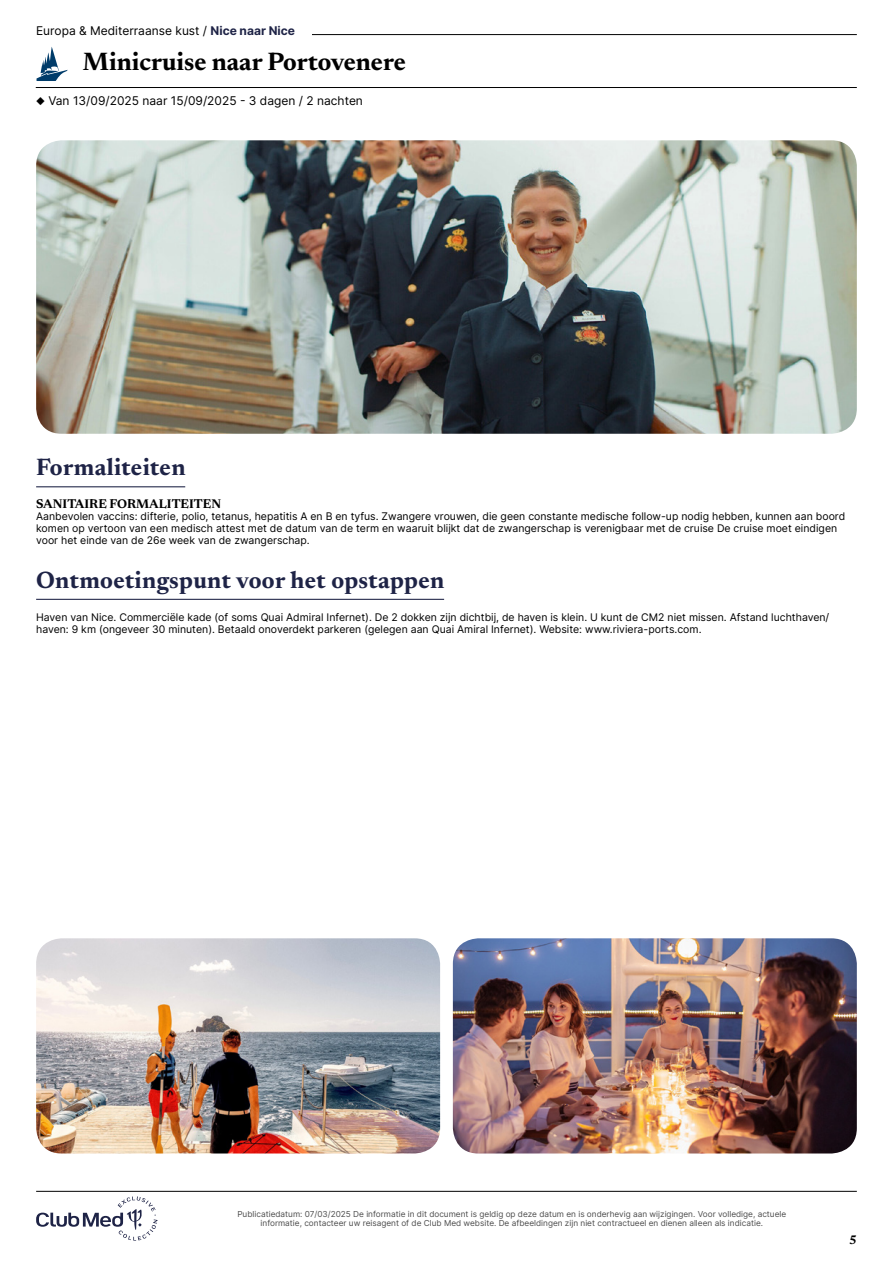
<style>
.page{position:relative;width:893px;height:1263px;background:#fff}
.page>*{position:absolute;margin:0;border:0;box-sizing:border-box;transform-origin:0 0}
.t1{font:700 25.5px "Newsreader 24 pt";color:#000}
.t2{font:700 24px "Newsreader 24 pt";letter-spacing:.015em;color:#1e2346}
.t3{font:700 12.75px "Newsreader 24 pt";color:#000}
.t4{font:700 12.6px "Newsreader 24 pt";color:#000}
.t5{font:12px "Inter";color:#000}
.t6{font:10.5px/12px "Inter";color:#000}
.t7{font:8.25px/9px "Inter";color:#4d4d4d;text-align:center}
.s1{font-weight:700;color:#1e2346}
</style>
<div class="page">
<hr style="left:107px;top:34px;width:750px;height:1px;background:#000">
<hr style="left:36px;top:87px;width:821px;height:1px;background:#000">
<svg style="left:36px;top:47px;width:32px;height:34px"></svg>
<div style="left:36px;top:26px;width:276px;height:17px;background:#fff"></div>
<hr style="left:36px;top:486px;width:149px;height:1px;background:#1e2346">
<hr style="left:36px;top:599px;width:408px;height:1px;background:#1e2346">
<img style="left:36px;top:140px;width:821px;height:294px">
<img style="left:36px;top:938px;width:404px;height:215px">
<img style="left:453px;top:938px;width:404px;height:215px">
<svg style="left:36px;top:1196px;width:122px;height:44px"></svg>
<hr style="left:36px;top:1191px;width:821px;height:1px;background:#000">
<p class="t5" style="left:36px;top:22px;width:260px">Europa &amp; Mediterraanse kust / <span class="s1">Nice naar Nice</span></p>
<h1 class="t1" style="left:83px;top:43px;width:324px">Minicruise naar Portovenere</h1>
<p class="t5" style="left:36px;top:92px;width:328px">◆ Van 13/09/2025 naar 15/09/2025 - 3 dagen / 2 nachten</p>
<h2 class="t2" style="left:36px;top:450px;width:151px">Formaliteiten</h2>
<p class="t3" style="left:36px;top:495px;width:186px">SANITAIRE FORMALITEITEN</p>
<p class="t6" style="left:36px;top:510px;width:810px">Aanbevolen vaccins: difterie, polio, tetanus, hepatitis A en B en tyfus. Zwangere vrouwen, die geen constante medische follow-up nodig hebben, kunnen aan boord komen op vertoon van een medisch attest met de datum van de term en waaruit blijkt dat de zwangerschap is verenigbaar met de cruise De cruise moet eindigen voor het einde van de 26e week van de zwangerschap.</p>
<h2 class="t2" style="left:36px;top:563px;width:410px">Ontmoetingspunt voor het opstappen</h2>
<p class="t6" style="left:36px;top:611px;width:795px">Haven van Nice. Commerciële kade (of soms Quai Admiral Infernet). De 2 dokken zijn dichtbij, de haven is klein. U kunt de CM2 niet missen. Afstand luchthaven/ haven: 9 km (ongeveer 30 minuten). Betaald onoverdekt parkeren (gelegen aan Quai Amiral Infernet). Website: www.riviera-ports.com.</p>
<p class="t7" style="left:237px;top:1209px;width:550px">Publicatiedatum: 07/03/2025 De informatie in dit document is geldig op deze datum en is onderhevig aan wijzigingen. Voor volledige, actuele informatie, contacteer uw reisagent of de Club Med website. De afbeeldingen zijn niet contractueel en dienen alleen als indicatie.</p>
<p class="t4" style="left:849px;top:1230px;width:9px">5</p>
</div>
